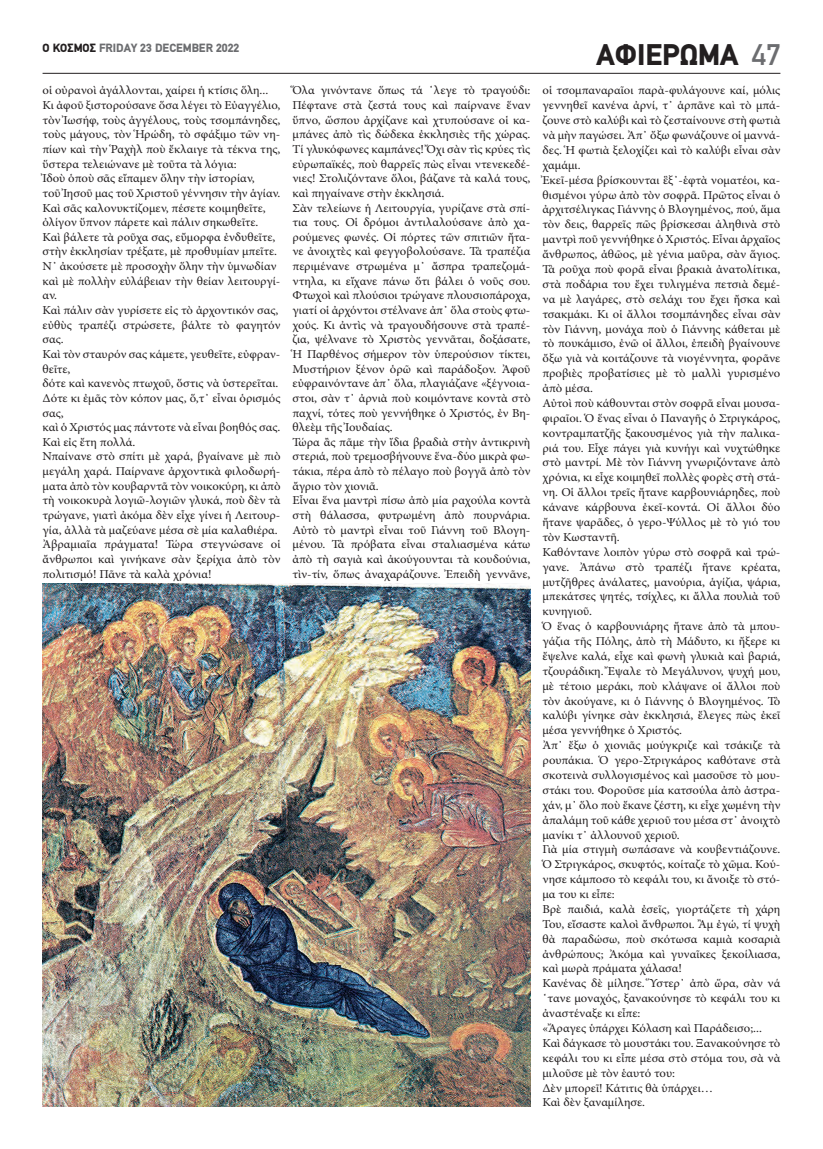
<style>
.page{position:relative;width:823px;height:1149px;background:#fff}
.page>*{position:absolute;margin:0;border:0;box-sizing:border-box;transform-origin:0 0}
.t1{font:900 30px "PF Din Text";color:#231f20}
.t2{font:12.1px/14.9px "Minion Pro";color:#231f20;scale:1.05 1}
.t3{font:900 12px "PF Din Text";color:#6c6d70}
.s1{color:#231f20}
.s2{font-weight:500;color:#6c6d70}
</style>
<div class="page">
<hr style="left:43px;top:73px;width:737px;height:1px;background:#231f20">
<img style="left:43px;top:583px;width:487px;height:523px">
<p class="t3" style="left:43px;top:40px;width:198px"><span class="s1">Ο ΚΟΣΜΟΣ</span> FRIDAY 23 DECEMBER 2022</p>
<p class="t2" style="left:43px;top:83px;width:228px;line-height:14.6px">οἱ οὐρανοὶ ἀγάλλονται, χαίρει ἡ κτίσις ὅλη...<br>Κι ἀφοῦ ξιστορούσανε ὅσα λέγει τὸ Εὐαγγέλιο, τὸν Ἰωσήφ, τοὺς ἀγγέλους, τοὺς τσομπάνηδες, τοὺς μάγους, τὸν Ἡρώδη, τὸ σφάξιμο τῶν νη&shy;πίων καὶ τὴν Ῥαχὴλ ποὺ ἔκλαιγε τὰ τέκνα της, ὕστερα τελειώνανε μὲ τοῦτα τὰ λόγια:<br>Ἰδοὺ ὁποὺ σᾶς εἴπαμεν ὅλην τὴν ἱστορίαν,<br>τοῦ Ἰησοῦ μας τοῦ Χριστοῦ γέννησιν τὴν ἁγίαν.<br>Καὶ σᾶς καλονυκτίζομεν, πέσετε κοιμηθεῖτε, ὀλίγον ὕπνον πάρετε καὶ πάλιν σηκωθεῖτε.<br>Καὶ βάλετε τὰ ροῦχα σας, εὔμορφα ἐνδυθεῖτε, στὴν ἐκκλησίαν τρέξατε, μὲ προθυμίαν μπεῖτε.<br>Ν᾿ ἀκούσετε μὲ προσοχὴν ὅλην τὴν ὑμνωδίαν καὶ μὲ πολλὴν εὐλάβειαν τὴν θείαν λειτουργί&shy;αν.<br>Καὶ πάλιν σὰν γυρίσετε εἰς τὸ ἀρχοντικόν σας, εὐθὺς τραπέζι στρώσετε, βάλτε τὸ φαγητόν σας.<br>Καὶ τὸν σταυρόν σας κάμετε, γευθεῖτε, εὐφραν&shy;θεῖτε,<br>δότε καὶ κανενὸς πτωχοῦ, ὅστις νὰ ὑστερεῖται.<br>Δότε κι ἐμᾶς τὸν κόπον μας, ὅ,τ᾿ εἶναι ὁρισμός σας,<br>καὶ ὁ Χριστός μας πάντοτε νὰ εἶναι βοηθός σας.<br>Καὶ εἰς ἔτη πολλά.<br>Νπαίνανε στὸ σπίτι μὲ χαρά, βγαίνανε μὲ πιὸ μεγάλη χαρά. Παίρνανε ἀρχοντικὰ φιλοδωρή&shy;ματα ἀπὸ τὸν κουβαρντᾶ τὸν νοικοκύρη, κι ἀπὸ τὴ νοικοκυρὰ λογιῶ-λογιῶν γλυκά, ποὺ δὲν τὰ τρώγανε, γιατὶ ἀκόμα δὲν εἶχε γίνει ἡ Λειτουρ&shy;γία, ἀλλὰ τὰ μαζεύανε μέσα σὲ μία καλαθιέρα.<br>Ἀβραμιαῖα πράγματα! Τώρα στεγνώσανε οἱ ἄνθρωποι καὶ γινήκανε σὰν ξερίχια ἀπὸ τὸν πολιτισμό! Πᾶνε τὰ καλὰ χρόνια!</p>
<p class="t2" style="left:292px;top:83px;width:228px;line-height:14.6px">Ὅλα γινόντανε ὅπως τά ῾λεγε τὸ τραγούδι:<br>Πέφτανε στὰ ζεστά τους καὶ παίρνανε ἕναν ὕπνο, ὥσπου ἀρχίζανε καὶ χτυπούσανε οἱ κα&shy;μπάνες ἀπὸ τὶς δώδεκα ἐκκλησιὲς τῆς χώρας.<br>Τί γλυκόφωνες καμπάνες! Ὄχι σὰν τὶς κρύες τὶς εὐρωπαϊκές, ποὺ θαρρεῖς πὼς εἶναι ντενεκεδέ&shy;νιες! Στολιζόντανε ὅλοι, βάζανε τὰ καλά τους, καὶ πηγαίνανε στὴν ἐκκλησιά.<br>Σὰν τελείωνε ἡ Λειτουργία, γυρίζανε στὰ σπί&shy;τια τους. Οἱ δρόμοι ἀντιλαλούσανε ἀπὸ χα&shy;ρούμενες φωνές. Οἱ πόρτες τῶν σπιτιῶν ἤτα&shy;νε ἀνοιχτὲς καὶ φεγγοβολούσανε. Τὰ τραπέζια περιμένανε στρωμένα μ᾿ ἄσπρα τραπεζομά&shy;ντηλα, κι εἴχανε πάνω ὅτι βάλει ὁ νοῦς σου.<br>Φτωχοὶ καὶ πλούσιοι τρώγανε πλουσιοπάροχα, γιατί οἱ ἀρχόντοι στέλνανε ἀπ᾿ ὅλα στοὺς φτω&shy;χούς. Κι ἀντὶς νὰ τραγουδήσουνε στὰ τραπέ&shy;ζια, ψέλνανε τὸ Χριστὸς γεννᾶται, δοξάσατε, Ἡ Παρθένος σήμερον τὸν ὑπερούσιον τίκτει, Μυστήριον ξένον ὁρῶ καὶ παράδοξον. Ἀφοῦ εὐφραινόντανε ἀπ᾿ ὅλα, πλαγιάζανε «ξέγνοια&shy;στοι, σὰν τ᾿ ἀρνιὰ ποὺ κοιμόντανε κοντὰ στὸ παχνί, τότες ποὺ γεννήθηκε ὁ Χριστός, ἐν Βη&shy;θλεὲμ τῆς Ἰουδαίας.<br>Τώρα ἂς πᾶμε τὴν ἴδια βραδιὰ στὴν ἀντικρινὴ στεριά, ποὺ τρεμοσβήνουνε ἕνα-δύο μικρὰ φω&shy;τάκια, πέρα ἀπὸ τὸ πέλαγο ποὺ βογγᾶ ἀπὸ τὸν ἄγριο τὸν χιονιᾶ.<br>Εἶναι ἕνα μαντρὶ πίσω ἀπὸ μία ραχούλα κοντὰ στὴ θάλασσα, φυτρωμένη ἀπὸ πουρνάρια.<br>Αὐτὸ τὸ μαντρὶ εἶναι τοῦ Γιάννη τοῦ Βλογη&shy;μένου. Τὰ πρόβατα εἶναι σταλιασμένα κάτω ἀπὸ τὴ σαγιὰ καὶ ἀκούγουνται τὰ κουδούνια, τὶν-τίν, ὅπως ἀναχαράζουνε. Ἐπειδὴ γεννᾶνε,</p>
<p class="t2" style="left:542px;top:83px;width:228px">οἱ τσομπαναραῖοι παρὰ-φυλάγουνε καί, μόλις γεννηθεῖ κανένα ἀρνί, τ᾿ ἁρπᾶνε καὶ τὸ μπά&shy;ζουνε στὸ καλύβι καὶ τὸ ζεσταίνουνε στὴ φωτιὰ νὰ μὴν παγώσει. Ἀπ᾿ ὄξω φωνάζουνε οἱ μαννά&shy;δες. Ἡ φωτιὰ ξελοχίζει καὶ τὸ καλύβι εἶναι σὰν χαμάμι.<br>Ἐκεῖ-μέσα βρίσκουνται ἓξ᾿-ἑφτὰ νοματέοι, κα&shy;θισμένοι γύρω ἀπὸ τὸν σοφρᾶ. Πρῶτος εἶναι ὁ ἀρχιτσέλιγκας Γιάννης ὁ Βλογημένος, πού, ἅμα τὸν δεις, θαρρεῖς πῶς βρίσκεσαι ἀληθινὰ στὸ μαντρὶ ποῦ γεννήθηκε ὁ Χριστός. Εἶναι ἀρχαῖος ἄνθρωπος, ἀθῶος, μὲ γένια μαῦρα, σὰν ἅγιος.<br>Τὰ ροῦχα ποὺ φορᾶ εἶναι βρακιὰ ἀνατολίτικα, στὰ ποδάρια του ἔχει τυλιγμένα πετσιὰ δεμέ&shy;να μὲ λαγάρες, στὸ σελάχι του ἔχει ἤσκα καὶ τσακμάκι. Κι οἱ ἄλλοι τσομπάνηδες εἶναι σὰν τὸν Γιάννη, μονάχα ποὺ ὁ Γιάννης κάθεται μὲ τὸ πουκάμισο, ἐνῶ οἱ ἄλλοι, ἐπειδὴ βγαίνουνε ὄξω γιὰ νὰ κοιτάζουνε τὰ νιογέννητα, φορᾶνε προβιὲς προβατίσιες μὲ τὸ μαλλὶ γυρισμένο ἀπὸ μέσα.<br>Αὐτοὶ ποὺ κάθουνται στὸν σοφρᾶ εἶναι μουσα&shy;φιραῖοι. Ὁ ἕνας εἶναι ὁ Παναγῆς ὁ Στριγκάρος, κοντραμπατζῆς ξακουσμένος γιὰ τὴν παλικα&shy;ριά του. Εἶχε πάγει γιὰ κυνήγι καὶ νυχτώθηκε στὸ μαντρί. Μὲ τὸν Γιάννη γνωριζόντανε ἀπὸ χρόνια, κι εἶχε κοιμηθεῖ πολλὲς φορὲς στὴ στά&shy;νη. Οἱ ἄλλοι τρεῖς ἤτανε καρβουνιάρηδες, ποὺ κάνανε κάρβουνα ἐκεῖ-κοντά. Οἱ ἄλλοι δύο ἤτανε ψαρᾶδες, ὁ γερο-Ψύλλος μὲ τὸ γιό του τὸν Κωσταντῆ.<br>Καθόντανε λοιπὸν γύρω στὸ σοφρᾶ καὶ τρώ&shy;γανε. Ἀπάνω στὸ τραπέζι ἤτανε κρέατα, μυτζῆθρες ἀνάλατες, μανούρια, ἁγίζια, ψάρια, μπεκάτσες ψητές, τσίχλες, κι ἄλλα πουλιὰ τοῦ κυνηγιοῦ.<br>Ὁ ἕνας ὁ καρβουνιάρης ἤτανε ἀπὸ τὰ μπου&shy;γάζια τῆς Πόλης, ἀπὸ τὴ Μάδυτο, κι ἤξερε κι ἔψελνε καλά, εἶχε καὶ φωνὴ γλυκιὰ καὶ βαριά, τζουράδικη. Ἔψαλε τὸ Μεγάλυνον, ψυχή μου, μὲ τέτοιο μεράκι, ποὺ κλάψανε οἱ ἄλλοι ποὺ τὸν ἀκούγανε, κι ὁ Γιάννης ὁ Βλογημένος. Τὸ καλύβι γίνηκε σὰν ἐκκλησιά, ἔλεγες πὼς ἐκεῖ μέσα γεννήθηκε ὁ Χριστός.<br>Ἀπ᾿ ἔξω ὁ χιονιᾶς μούγκριζε καὶ τσάκιζε τὰ ρουπάκια. Ὁ γερο-Στριγκάρος καθότανε στὰ σκοτεινὰ συλλογισμένος καὶ μασοῦσε τὸ μου&shy;στάκι του. Φοροῦσε μία κατσούλα ἀπὸ ἀστρα&shy;χάν, μ᾿ ὅλο ποὺ ἔκανε ζέστη, κι εἶχε χωμένη τὴν ἀπαλάμη τοῦ κάθε χεριοῦ του μέσα στ᾿ ἀνοιχτὸ μανίκι τ᾿ ἀλλουνοῦ χεριοῦ.<br>Γιὰ μία στιγμὴ σωπάσανε νὰ κουβεντιάζουνε.<br>Ὁ Στριγκάρος, σκυφτός, κοίταζε τὸ χῶμα. Κού&shy;νησε κάμποσο τὸ κεφάλι του, κι ἄνοιξε τὸ στό&shy;μα του κι εἶπε:<br>Βρὲ παιδιά, καλὰ ἐσεῖς, γιορτάζετε τὴ χάρη Του, εἴσαστε καλοὶ ἄνθρωποι. Ἂμ ἐγώ, τί ψυχὴ θὰ παραδώσω, ποὺ σκότωσα καμιὰ κοσαριὰ ἀνθρώπους; Ἀκόμα καὶ γυναῖκες ξεκοίλιασα, καὶ μωρὰ πράματα χάλασα!<br>Κανένας δὲ μίλησε. Ὕστερ᾿ ἀπὸ ὥρα, σὰν νά ῾τανε μοναχός, ξανακούνησε τὸ κεφάλι του κι ἀναστέναξε κι εἶπε:<br>«Ἄραγες ὑπάρχει Κόλαση καὶ Παράδεισο;...<br>Καὶ δάγκασε τὸ μουστάκι του. Ξανακούνησε τὸ κεφάλι του κι εἶπε μέσα στὸ στόμα του, σὰ νὰ μιλοῦσε μὲ τὸν ἑαυτό του:<br>Δὲν μπορεῖ! Κάτιτις θὰ ὑπάρχει…<br>Καὶ δὲν ξαναμίλησε.</p>
<h1 class="t1" style="left:596px;top:37px;width:185px">ΑΦΙΕΡΩΜΑ <span class="s2">47</span></h1>
</div>
